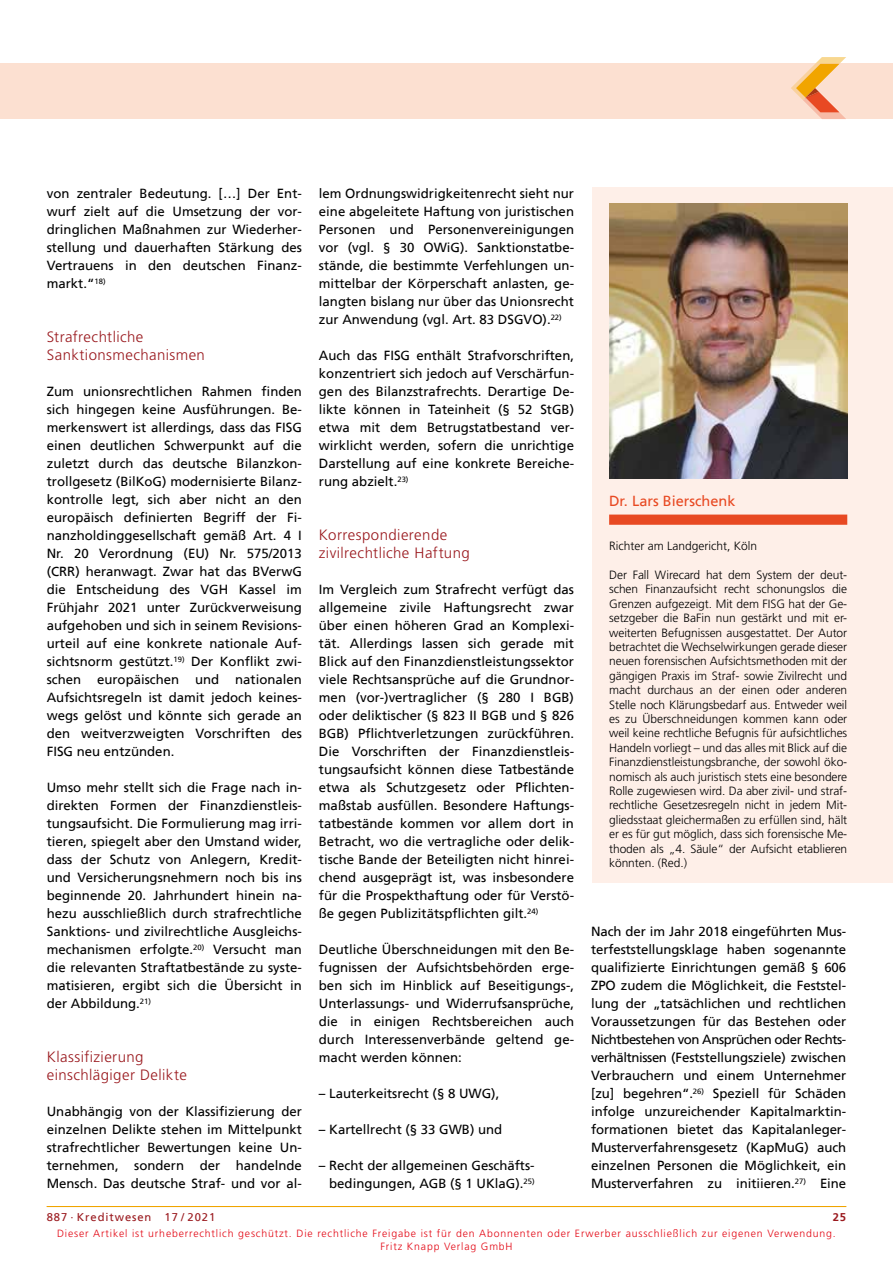
<style>
.page{position:relative;width:893px;height:1263px;background:#fff}
.page>*{position:absolute;margin:0;border:0;box-sizing:border-box;transform-origin:0 0}
.t1{font:300 15px/18px "Frutiger";letter-spacing:.025em;color:#9a191e}
.t2{font:14.55px "Frutiger";color:#e84922}
.t3{font:13.2px/18px "Frutiger";color:#000;text-align:justify}
.t4{font:300 12px/14.4px "Frutiger";letter-spacing:-.005em;color:#000;text-align:justify}
.t5{font:11.25px "Frutiger";letter-spacing:.08em;color:#9a191e}
.t6{font:700 11.25px "Frutiger";color:#9a191e}
.t7{font:300 10.5px/13.5px "Frutiger";letter-spacing:.08em;color:#e30613;text-align:center}
</style>
<div class="page">
<hr style="left:47px;top:1206px;width:799px;height:1px;background:#f0a400">
<div style="left:0;top:64px;width:893px;height:55px;background:#fce0d1"></div>
<svg style="left:791px;top:57px;width:55px;height:62px"></svg>
<div style="left:592px;top:187px;width:301px;height:695px;background:#feefe8"></div>
<div style="left:609px;top:515px;width:238px;height:10px;background:#e84922"></div>
<img style="left:609px;top:204px;width:238px;height:274px">
<p class="t3" style="left:47px;top:185px;width:257px">von zentraler Bedeutung. […] Der Ent&shy;wurf zielt auf die Umsetzung der vor&shy;dringlichen Maßnahmen zur Wiederher&shy;stellung und dauerhaften Stärkung des Vertrauens in den deutschen Finanz&shy;markt.“<sup>18)</sup></p>
<p class="t1" style="left:47px;top:328px;width:160px">Strafrechtliche<br>Sanktionsmechanismen</p>
<p class="t3" style="left:47px;top:383px;width:257px">Zum unionsrechtlichen Rahmen finden sich hingegen keine Ausführungen. Be&shy;merkenswert ist allerdings, dass das FISG einen deutlichen Schwerpunkt auf die zuletzt durch das deutsche Bilanzkon&shy;trollgesetz (BilKoG) modernisierte Bilanz&shy;kontrolle legt, sich aber nicht an den europäisch definierten Begriff der Fi&shy;nanzholdinggesellschaft gemäß Art. 4 I Nr. 20 Verordnung (EU) Nr. 575/2013 (CRR) heranwagt. Zwar hat das BVerwG die Entscheidung des VGH Kassel im Frühjahr 2021 unter Zurückverweisung aufgehoben und sich in seinem Revisions&shy;urteil auf eine konkrete nationale Auf&shy;sichtsnorm gestützt.<sup>19)</sup> Der Konflikt zwi&shy;schen europäischen und nationalen Aufsichtsregeln ist damit jedoch keines&shy;wegs gelöst und könnte sich gerade an den weitverzweigten Vorschriften des FISG neu entzünden.</p>
<p class="t3" style="left:47px;top:779px;width:257px">Umso mehr stellt sich die Frage nach in&shy;direkten Formen der Finanzdienstleis&shy;tungsaufsicht. Die Formulierung mag irri&shy;tieren, spiegelt aber den Umstand wider, dass der Schutz von Anlegern, Kredit&shy;und Versicherungsnehmern noch bis ins beginnende 20. Jahrhundert hinein na&shy;hezu ausschließlich durch strafrechtliche Sanktions- und zivilrechtliche Ausgleichs&shy;mechanismen erfolgte.<sup>20)</sup> Versucht man die relevanten Straftatbestände zu syste&shy;matisieren, ergibt sich die Übersicht in der Abbildung.<sup>21)</sup></p>
<p class="t1" style="left:47px;top:1048px;width:142px">Klassifizierung einschlägiger Delikte</p>
<p class="t3" style="left:47px;top:1103px;width:257px">Unabhängig von der Klassifizierung der einzelnen Delikte stehen im Mittelpunkt strafrechtlicher Bewertungen keine Un&shy;ternehmen, sondern der handelnde Mensch. Das deutsche Straf- und vor al-</p>
<p class="t3" style="left:319px;top:185px;width:257px">lem Ordnungswidrigkeitenrecht sieht nur eine abgeleitete Haftung von juristischen Personen und Personenvereinigungen vor (vgl. § 30 OWiG). Sanktionstatbe&shy;stände, die bestimmte Verfehlungen un&shy;mittelbar der Körperschaft anlasten, ge&shy;langten bislang nur über das Unionsrecht zur Anwendung (vgl. Art. 83 DSGVO).<sup>22)</sup></p>
<p class="t3" style="left:319px;top:347px;width:257px">Auch das FISG enthält Strafvorschriften, konzentriert sich jedoch auf Verschärfun&shy;gen des Bilanzstrafrechts. Derartige De&shy;likte können in Tateinheit (§ 52 StGB) etwa mit dem Betrugstatbestand ver&shy;wirklicht werden, sofern die unrichtige Darstellung auf eine konkrete Bereiche&shy;rung abzielt.<sup>23)</sup></p>
<p class="t1" style="left:319px;top:526px;width:152px">Korrespondierende zivilrechtliche Haftung</p>
<p class="t3" style="left:319px;top:581px;width:257px">Im Vergleich zum Strafrecht verfügt das allgemeine zivile Haftungsrecht zwar über einen höheren Grad an Komplexi&shy;tät. Allerdings lassen sich gerade mit Blick auf den Finanzdienstleistungssektor viele Rechtsansprüche auf die Grundnor&shy;men (vor-)vertraglicher (§ 280 I BGB) oder deliktischer (§ 823 II BGB und § 826<br>BGB) Pflichtverletzungen zurückführen.<br>Die Vorschriften der Finanzdienstleis&shy;tungsaufsicht können diese Tatbestände etwa als Schutzgesetz oder Pflichten&shy;maßstab ausfüllen. Besondere Haftungs&shy;tatbestände kommen vor allem dort in Betracht, wo die vertragliche oder delik&shy;tische Bande der Beteiligten nicht hinrei&shy;chend ausgeprägt ist, was insbesondere für die Prospekthaftung oder für Verstö&shy;ße gegen Publizitätspflichten gilt.<sup>24)</sup></p>
<p class="t3" style="left:319px;top:941px;width:257px">Deutliche Überschneidungen mit den Be&shy;fugnissen der Aufsichtsbehörden erge&shy;ben sich im Hinblick auf Beseitigungs-, Unterlassungs- und Widerrufsansprüche, die in einigen Rechtsbereichen auch durch Interessenverbände geltend ge&shy;macht werden können:</p>
<p class="t3" style="left:319px;top:1085px;width:182px">– Lauterkeitsrecht (§ 8 UWG),</p>
<p class="t3" style="left:319px;top:1121px;width:185px">– Kartellrecht (§ 33 GWB) und</p>
<p class="t3" style="left:319px;top:1157px;width:217px;text-align:right">– Recht der allgemeinen Geschäfts&shy;bedingungen, AGB (§ 1 UKlaG).<sup>25)</sup></p>
<p class="t2" style="left:609px;top:494px;width:128px">Dr. Lars Bierschenk</p>
<p class="t4" style="left:609px;top:539px;width:150px">Richter am Landgericht, Köln</p>
<p class="t4" style="left:609px;top:568px;width:240px">Der Fall Wirecard hat dem System der deut&shy;schen Finanzaufsicht recht schonungslos die Grenzen aufgezeigt. Mit dem FISG hat der Ge&shy;setzgeber die BaFin nun gestärkt und mit er&shy;weiterten Befugnissen ausgestattet. Der Autor betrachtet die Wechselwirkungen gerade dieser neuen forensischen Aufsichtsmethoden mit der gängigen Praxis im Straf- sowie Zivilrecht und macht durchaus an der einen oder anderen Stelle noch Klärungsbedarf aus. Entweder weil es zu Überschneidungen kommen kann oder weil keine rechtliche Befugnis für aufsichtliches Handeln vorliegt – und das alles mit Blick auf die Finanzdienstleistungsbranche, der sowohl öko&shy;nomisch als auch juristisch stets eine besondere Rolle zugewiesen wird. Da aber zivil- und straf&shy;rechtliche Gesetzesregeln nicht in jedem Mit&shy;gliedsstaat gleichermaßen zu erfüllen sind, hält er es für gut möglich, dass sich forensische Me&shy;thoden als „4. Säule“ der Aufsicht etablieren könnten. (Red.)</p>
<p class="t3" style="left:591px;top:923px;width:257px">Nach der im Jahr 2018 eingeführten Mus&shy;terfeststellungsklage haben sogenannte qualifizierte Einrichtungen gemäß § 606<br>ZPO zudem die Möglichkeit, die Feststel&shy;lung der „tatsächlichen und rechtlichen Voraussetzungen für das Bestehen oder Nichtbestehen von Ansprüchen oder Rechts&shy;verhältnissen (Feststellungsziele) zwischen Verbrauchern und einem Unternehmer [zu] begehren“.<sup>26)</sup> Speziell für Schäden infolge unzureichender Kapitalmarktin&shy;formationen bietet das Kapitalanleger-Musterverfahrensgesetz (KapMuG) auch einzelnen Personen die Möglichkeit, ein Musterverfahren zu initiieren.<sup>27)</sup> Eine</p>
<p class="t5" style="left:47px;top:1211px;width:170px">887 · Kreditwesen 17 / 2021</p>
<p class="t6" style="left:833px;top:1211px;width:15px">25</p>
<p class="t7" style="left:57px;top:1226px;width:780px">Dieser Artikel ist urheberrechtlich geschützt. Die rechtliche Freigabe ist für den Abonnenten oder Erwerber ausschließlich zur eigenen Verwendung.<br>Fritz Knapp Verlag GmbH</p>
</div>
